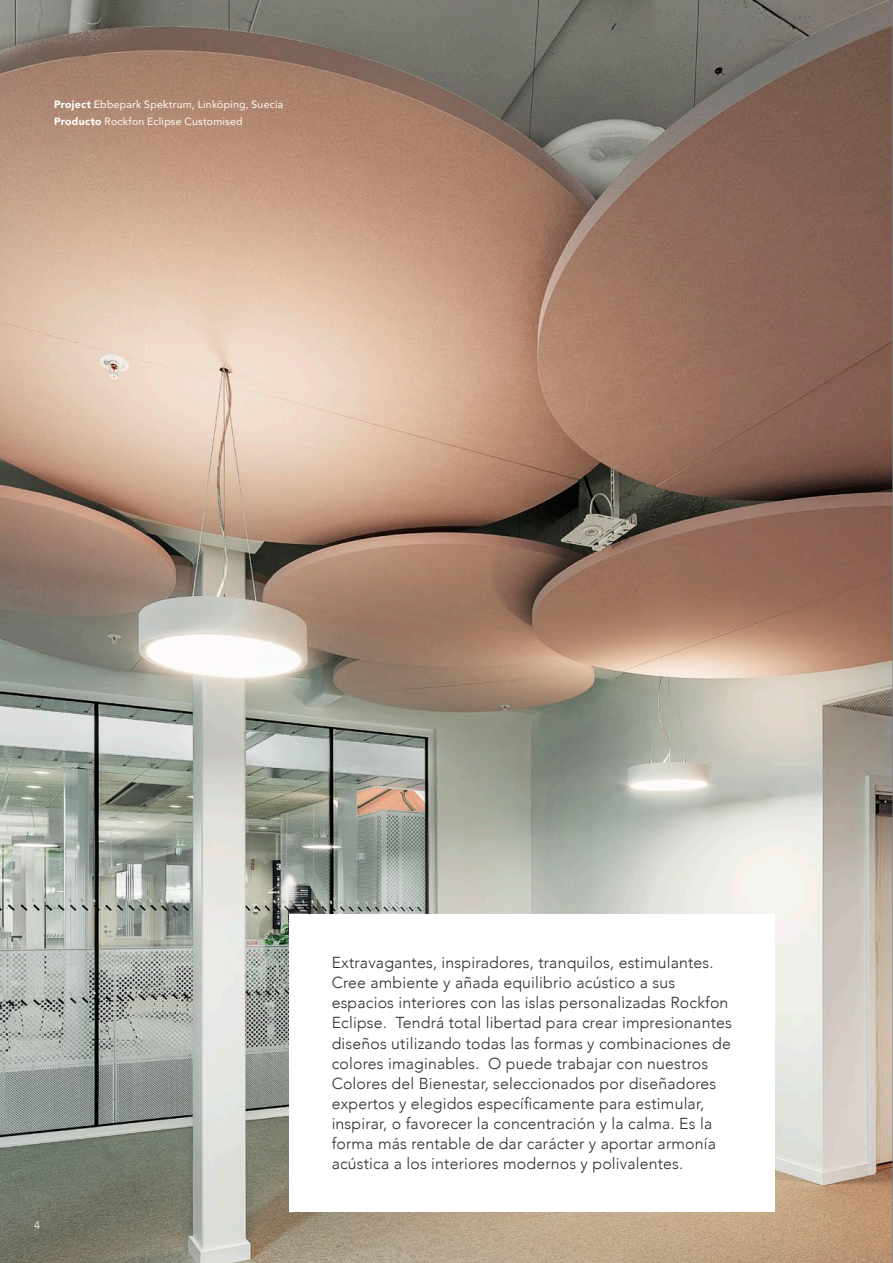
<style>
.page{position:relative;width:893px;height:1263px;background:#fff}
.page>*{position:absolute;margin:0;border:0;box-sizing:border-box;transform-origin:0 0}
.t1{font:300 15.9px/20.1px "Avenir";letter-spacing:.01em;color:#302d2e}
.t2{font:300 11.25px "Avenir";color:#fff}
.t3{font:10.5px/16.5px "Avenir";letter-spacing:.025em;color:#fff}
.s1{font-weight:900}
</style>
<div class="page">
<img style="left:0;top:0;width:892px;height:1263px">
<div style="left:289px;top:914px;width:485px;height:298px;background:#fff"></div>
<hr style="left:892px;top:0;width:1px;height:1263px;background:#808285">
<p class="t3" style="left:54px;top:96px;width:231px"><span class="s1">Project</span> Ebbepark Spektrum, Linköping, Suecia<br><span class="s1">Producto</span> Rockfon Eclipse Customised</p>
<p class="t2" style="left:34px;top:1218px;width:7px">4</p>
<p class="t1" style="left:332px;top:952px;width:402px">Extravagantes, inspiradores, tranquilos, estimulantes.<br>Cree ambiente y añada equilibrio acústico a sus espacios interiores con las islas personalizadas Rockfon Eclipse. Tendrá total libertad para crear impresionantes diseños utilizando todas las formas y combinaciones de colores imaginables. O puede trabajar con nuestros Colores del Bienestar, seleccionados por diseñadores expertos y elegidos específicamente para estimular, inspirar, o favorecer la concentración y la calma. Es la forma más rentable de dar carácter y aportar armonía acústica a los interiores modernos y polivalentes.</p>
</div>
